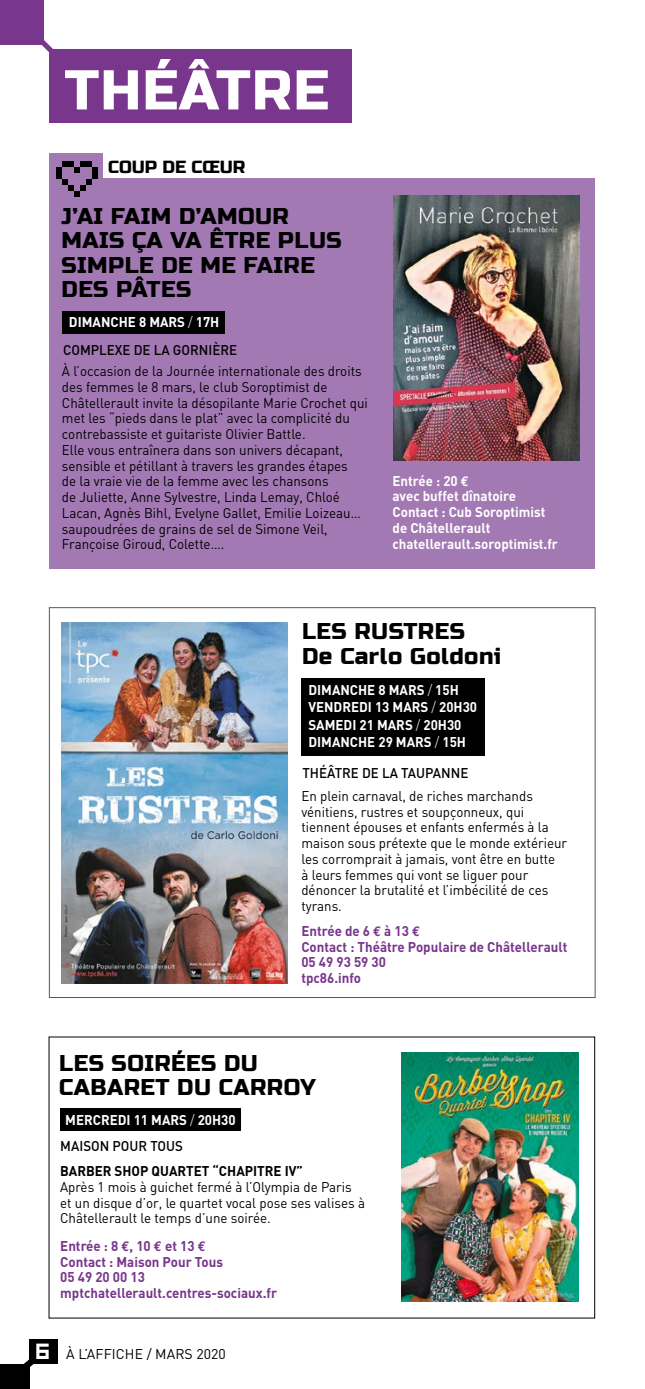
<style>
.page{position:relative;width:645px;height:1389px;background:#fff}
.page>*{position:absolute;margin:0;border:0;box-sizing:border-box;transform-origin:0 0}
.t1{font:56px "Russo One";letter-spacing:.02em;color:#fff}
.t2{font:22.75px/24.5px "Russo One";letter-spacing:.02em;color:#000}
.t3{font:17.5px "Russo One";color:#000}
.t4{font:14px/15.8px "DIN";color:#000;scale:.95 1}
.t5{font:700 14px/15.8px "DIN";color:#fff;scale:.95 1}
.t6{font:700 14px/15.8px "DIN";color:#78368c;scale:.95 1}
.t7{font:500 14px "DIN";color:#000;scale:.95 1}
.t8{font:700 14px "DIN";color:#000;scale:.95 1}
.t9{font:14px "DIN";color:#000}
.s1{font-weight:300}
.s2{font-family:"Euro Mono"}
.s3{font-weight:500;color:#000}
.s4{font-family:"Symtext";font-size:21px;color:#fff}
</style>
<div class="page">
<div style="left:29px;top:1339px;width:28px;height:25px;background:#000"></div>
<div style="left:0;top:1364px;width:29px;height:25px;background:#000"></div>
<svg style="left:23px;top:1359px;width:11px;height:20px"></svg>
<div style="left:0;top:0;width:44px;height:45px;background:#78368c"></div>
<div style="left:49px;top:49px;width:302px;height:73px;background:#78368c"></div>
<svg style="left:42px;top:40px;width:11px;height:12px"></svg>
<div style="left:60px;top:1109px;width:181px;height:22px;background:#000"></div>
<img style="left:402px;top:1052px;width:177px;height:249px">
<img style="left:62px;top:622px;width:225px;height:361px">
<div style="left:301px;top:678px;width:184px;height:78px;background:#000"></div>
<div style="left:49px;top:178px;width:546px;height:391px;background:#a379b4"></div>
<div style="left:62px;top:311px;width:163px;height:22px;background:#000"></div>
<div style="left:49px;top:153px;width:54px;height:50px;background:#a379b4"></div>
<div style="left:80px;top:161px;width:12px;height:6px;background:#000"></div>
<div style="left:62px;top:161px;width:12px;height:6px;background:#000"></div>
<div style="left:56px;top:167px;width:6px;height:12px;background:#000"></div>
<div style="left:92px;top:167px;width:6px;height:12px;background:#000"></div>
<svg style="left:74px;top:167px;width:6px;height:6px"></svg>
<svg style="left:62px;top:179px;width:30px;height:18px"></svg>
<img style="left:394px;top:195px;width:185px;height:265px">
<h1 class="t1" style="left:64px;top:58px;width:266px">THÉÂTRE</h1>
<p class="t3" style="left:108px;top:157px;width:139px">COUP DE CŒUR</p>
<h2 class="t2" style="left:62px;top:204px;width:282px">J’AI FAIM D’AMOUR<br>MAIS ÇA VA ÊTRE PLUS<br>SIMPLE DE ME FAIRE<br>DES PÂTES</h2>
<p class="t5" style="left:69px;top:314px;width:160px">DIMANCHE 8 MARS <span class="s1">/</span> 17H</p>
<p class="t4" style="left:62px;top:363px;width:324px">À l’occasion de la Journée internationale des droits des femmes le 8 mars, le club Soroptimist de Châtellerault invite la désopilante Marie Crochet qui met les “pieds dans le plat” avec la complicité du contrebassiste et guitariste Olivier Battle.<br>Elle vous entraînera dans son univers décapant, sensible et pétillant à travers les grandes étapes<br>de la vraie vie de la femme avec les chansons<br>de Juliette, Anne Sylvestre, Linda Lemay, Chloé Lacan, Agnès Bihl, Evelyne Gallet, Emilie Loizeau… saupoudrées de grains de sel de Simone Veil, Françoise Giroud, Colette….</p>
<p class="t7" style="left:63px;top:341px;width:185px">COMPLEXE DE LA GORNIÈRE</p>
<p class="t5" style="left:392px;top:472px;width:176px">Entrée : 20 <span class="s2">€<br></span>avec buffet dînatoire<br>Contact : Cub Soroptimist de Châtellerault chatellerault.soroptimist.fr</p>
<h2 class="t2" style="left:302px;top:619px;width:200px">LES RUSTRES<br>De Carlo Goldoni</h2>
<p class="t5" style="left:308px;top:681px;width:179px;line-height:17.5px">DIMANCHE 8 MARS <span class="s1">/</span> 15H<br>VENDREDI 13 MARS <span class="s1">/</span> 20H30<br>SAMEDI 21 MARS <span class="s1">/</span> 20H30<br>DIMANCHE 29 MARS <span class="s1">/</span> 15H</p>
<p class="t7" style="left:302px;top:764px;width:176px">THÉÂTRE DE LA TAUPANNE</p>
<p class="t4" style="left:301px;top:788px;width:281px">En plein carnaval, de riches marchands vénitiens, rustres et soupçonneux, qui tiennent épouses et enfants enfermés à la maison sous prétexte que le monde extérieur les corromprait à jamais, vont être en butte<br>à leurs femmes qui vont se liguer pour dénoncer la brutalité et l’imbécilité de ces tyrans.</p>
<p class="t6" style="left:301px;top:922px;width:281px">Entrée de 6 <span class="s2">€</span> à 13 <span class="s2">€<br></span>Contact : Théâtre Populaire de Châtellerault<br>05 49 93 59 30<br>tpc86.info</p>
<h2 class="t2" style="left:59px;top:1051px;width:258px">LES SOIRÉES DU<br>CABARET DU CARROY</h2>
<p class="t5" style="left:60px;top:1106px;width:186px;line-height:26.1px;text-indent:5px">MERCREDI 11 MARS <span class="s1">/</span> 20H30<br><span class="s3">MAISON POUR TOUS</span></p>
<p class="t8" style="left:60px;top:1162px;width:257px">BARBER SHOP QUARTET “CHAPITRE IV”</p>
<p class="t4" style="left:60px;top:1179px;width:322px">Après 1 mois à guichet fermé à l’Olympia de Paris et un disque d’or, le quartet vocal pose ses valises à<br>Châtellerault le temps d’une soirée.</p>
<p class="t6" style="left:60px;top:1237px;width:230px">Entrée : 8 <span class="s2">€</span>, 10 <span class="s2">€</span> et 13 <span class="s2">€<br></span>Contact : Maison Pour Tous<br>05 49 20 00 13 mptchatellerault.centres-sociaux.fr</p>
<p class="t9" style="left:36px;top:1345px;width:191px"><span class="s4">6</span> À L’AFFICHE / MARS 2020</p>
</div>
